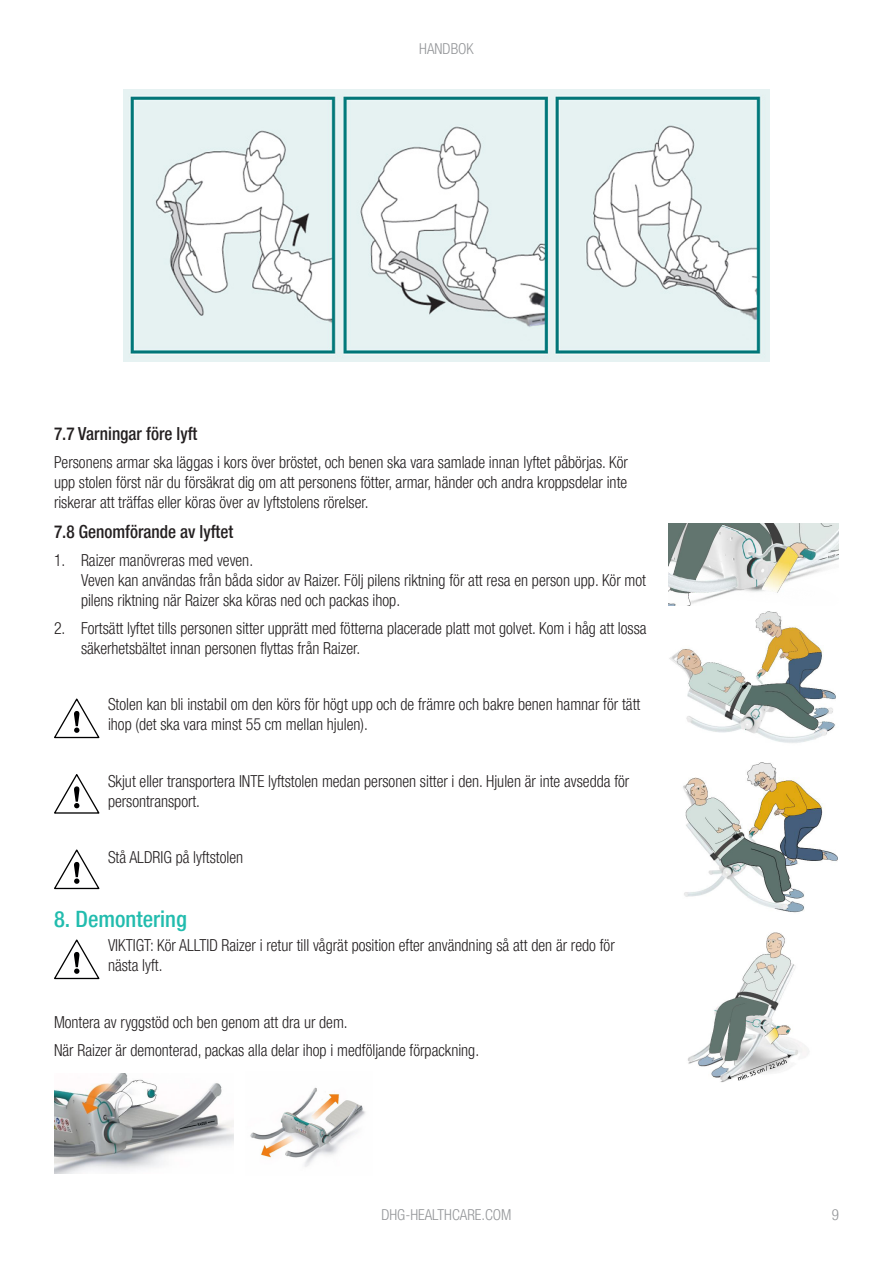
<style>
.page{position:relative;width:893px;height:1263px;background:#fff}
.page>*{position:absolute;margin:0;border:0;box-sizing:border-box;transform-origin:0 0}
.Sub_head{font:500 condensed 22.5px "Helvetica Neue LT Pro";color:#22bcae}
.Body_copy{font:500 condensed 18px "Helvetica Neue LT Pro";color:#231f20;scale:.96 1}
.Body_copy-2{font:300 condensed 16.5px/19.8px "Helvetica Neue LT Pro";color:#231f20;scale:.96 1}
.t1{font:300 condensed 15px "Helvetica Neue LT Pro";color:#939598}
</style>
<div class="page">
<svg style="left:54px;top:698px;width:45px;height:40px"></svg>
<svg style="left:54px;top:774px;width:45px;height:40px"></svg>
<svg style="left:54px;top:849px;width:45px;height:40px"></svg>
<svg style="left:54px;top:939px;width:45px;height:40px"></svg>
<img style="left:123px;top:89px;width:647px;height:272px">
<img style="left:669px;top:524px;width:170px;height:81px">
<img style="left:669px;top:612px;width:167px;height:131px">
<img style="left:683px;top:762px;width:154px;height:151px">
<img style="left:688px;top:932px;width:121px;height:150px">
<img style="left:54px;top:1073px;width:180px;height:101px">
<img style="left:250px;top:1087px;width:116px;height:80px">
<p class="t1" style="left:419px;top:40px;width:56px">HANDBOK</p>
<p class="Body_copy" style="left:54px;top:422px;width:151px">7.7 Varningar före lyft</p>
<p class="Body_copy-2" style="left:54px;top:452px;width:599px;text-align:justify">Personens armar ska läggas i kors över bröstet, och benen ska vara samlade innan lyftet påbörjas. Kör upp stolen först när du försäkrat dig om att personens fötter, armar, händer och andra kroppsdelar inte riskerar att träffas eller köras över av lyftstolens rörelser.</p>
<p class="Body_copy" style="left:54px;top:520px;width:188px">7.8 Genomförande av lyftet</p>
<p class="Body_copy-2" style="left:81px;top:550px;width:590px;text-indent:-27px">1. Raizer manövreras med veven.<br>Veven kan användas från båda sidor av Raizer. Följ pilens riktning för att resa en person upp. Kör mot pilens riktning när Raizer ska köras ned och packas ihop.</p>
<p class="Body_copy-2" style="left:81px;top:618px;width:591px;text-indent:-27px">2. Fortsätt lyftet tills personen sitter upprätt med fötterna placerade platt mot golvet. Kom i håg att lossa säkerhetsbältet innan personen flyttas från Raizer.</p>
<p class="Body_copy-2" style="left:108px;top:694px;width:556px">Stolen kan bli instabil om den körs för högt upp och de främre och bakre benen hamnar för tätt ihop (det ska vara minst 55 cm mellan hjulen).</p>
<p class="Body_copy-2" style="left:108px;top:771px;width:545px">Skjut eller transportera INTE lyftstolen medan personen sitter i den. Hjulen är inte avsedda för persontransport.</p>
<p class="Body_copy-2" style="left:108px;top:847px;width:142px">Stå ALDRIG på lyftstolen</p>
<p class="Sub_head" style="left:54px;top:905px;width:134px">8. Demontering</p>
<p class="Body_copy-2" style="left:108px;top:935px;width:529px">VIKTIGT: Kör ALLTID Raizer i retur till vågrät position efter användning så att den är redo för nästa lyft.</p>
<p class="Body_copy-2" style="left:54px;top:1012px;width:307px">Montera av ryggstöd och ben genom att dra ur dem.</p>
<p class="Body_copy-2" style="left:54px;top:1040px;width:444px">När Raizer är demonterad, packas alla delar ihop i medföljande förpackning.</p>
<p class="t1" style="left:381px;top:1205px;width:132px">DHG-HEALTHCARE.COM</p>
<p class="t1" style="left:832px;top:1205px;width:9px">9</p>
</div>
